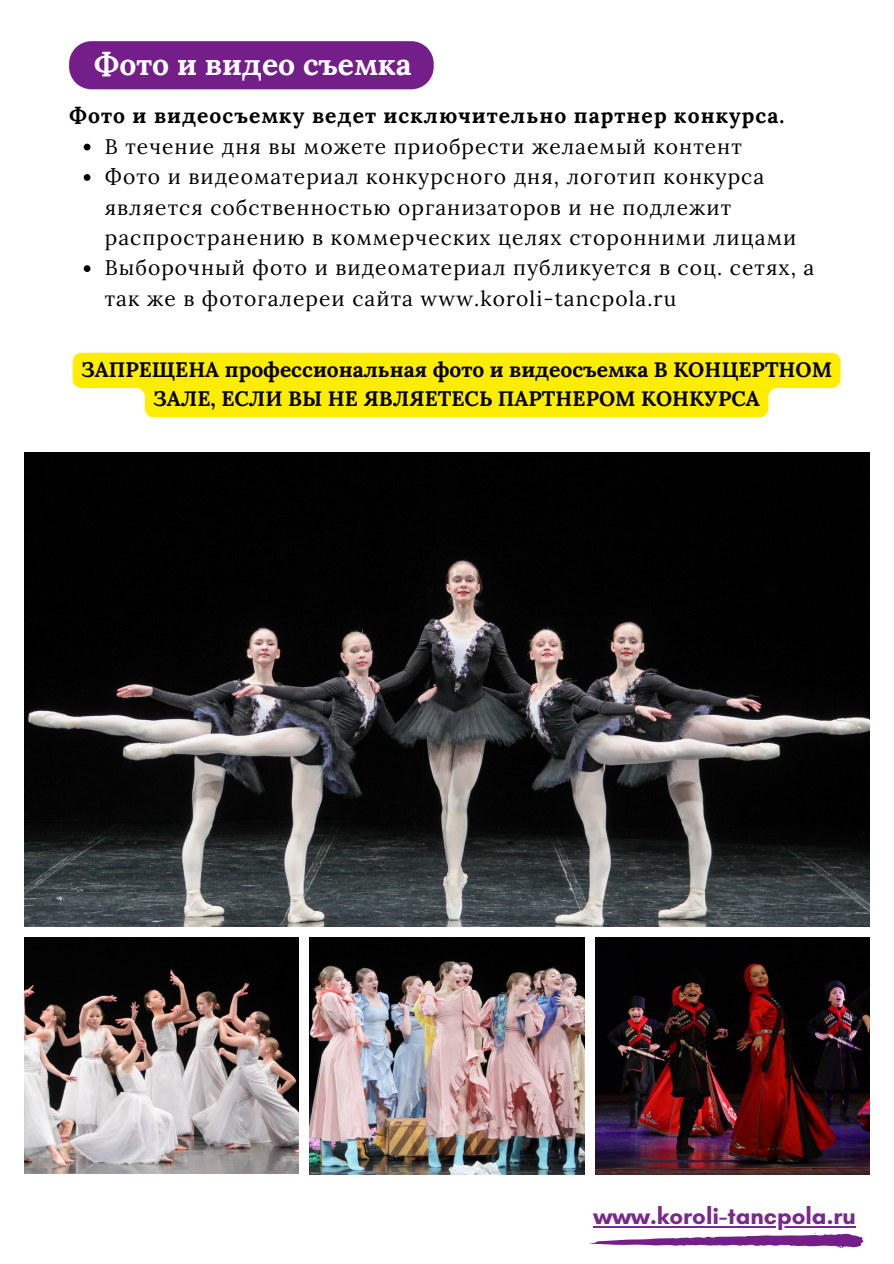
<style>
.page{position:relative;width:894px;height:1264px;background:#fff}
.page>*{position:absolute;margin:0;border:0;box-sizing:border-box;transform-origin:0 0}
.t1{font:700 30px "Lora";color:#fff}
.t2{font:700 24px "Glacial Indifference";color:#782a8c}
.t3{font:21px/30.3px "Lora";letter-spacing:.05em;color:#000}
.t4{font:700 21px/29.2px "Lora";color:#000;text-align:center}
.t5{font:700 21px "Lora";letter-spacing:.05em;color:#000}
</style>
<div class="page">
<img style="left:25px;top:452px;width:843px;height:474px">
<img style="left:25px;top:937px;width:273px;height:236px">
<img style="left:309px;top:937px;width:275px;height:237px">
<img style="left:595px;top:937px;width:273px;height:237px">
<svg style="left:589px;top:1232px;width:274px;height:16px"></svg>
<hr style="left:593px;top:1225px;width:262px;height:2px;background:#782a8c">
<div style="left:69px;top:41px;width:364px;height:48px;background:#741f89"></div>
<svg style="left:84px;top:144px;width:6px;height:6px"></svg>
<svg style="left:84px;top:174px;width:6px;height:7px"></svg>
<svg style="left:84px;top:265px;width:6px;height:7px"></svg>
<svg style="left:73px;top:353px;width:767px;height:64px;background:#ffee15"></svg>
<h1 class="t1" style="left:94px;top:45px;width:319px">Фото и видео съемка</h1>
<p class="t5" style="left:69px;top:102px;width:716px">Фото и видеосъемку ведет исключительно партнер конкурса.</p>
<p class="t3" style="left:105px;top:131px;width:711px">В течение дня вы можете приобрести желаемый контент<br>Фото и видеоматериал конкурсного дня, логотип конкурса является собственностью организаторов и не подлежит распространению в коммерческих целях сторонними лицами Выборочный фото и видеоматериал публикуется в соц. сетях, а так же в фотогалереи сайта www.koroli-tancpola.ru</p>
<p class="t4" style="left:81px;top:355px;width:752px">ЗАПРЕЩЕНА профессиональная фото и видеосъемка В КОНЦЕРТНОМ<br>ЗАЛЕ, ЕСЛИ ВЫ НЕ ЯВЛЯЕТЕСЬ ПАРТНЕРОМ КОНКУРСА</p>
<p class="t2" style="left:593px;top:1200px;width:264px">www.koroli-tancpola.ru</p>
</div>
